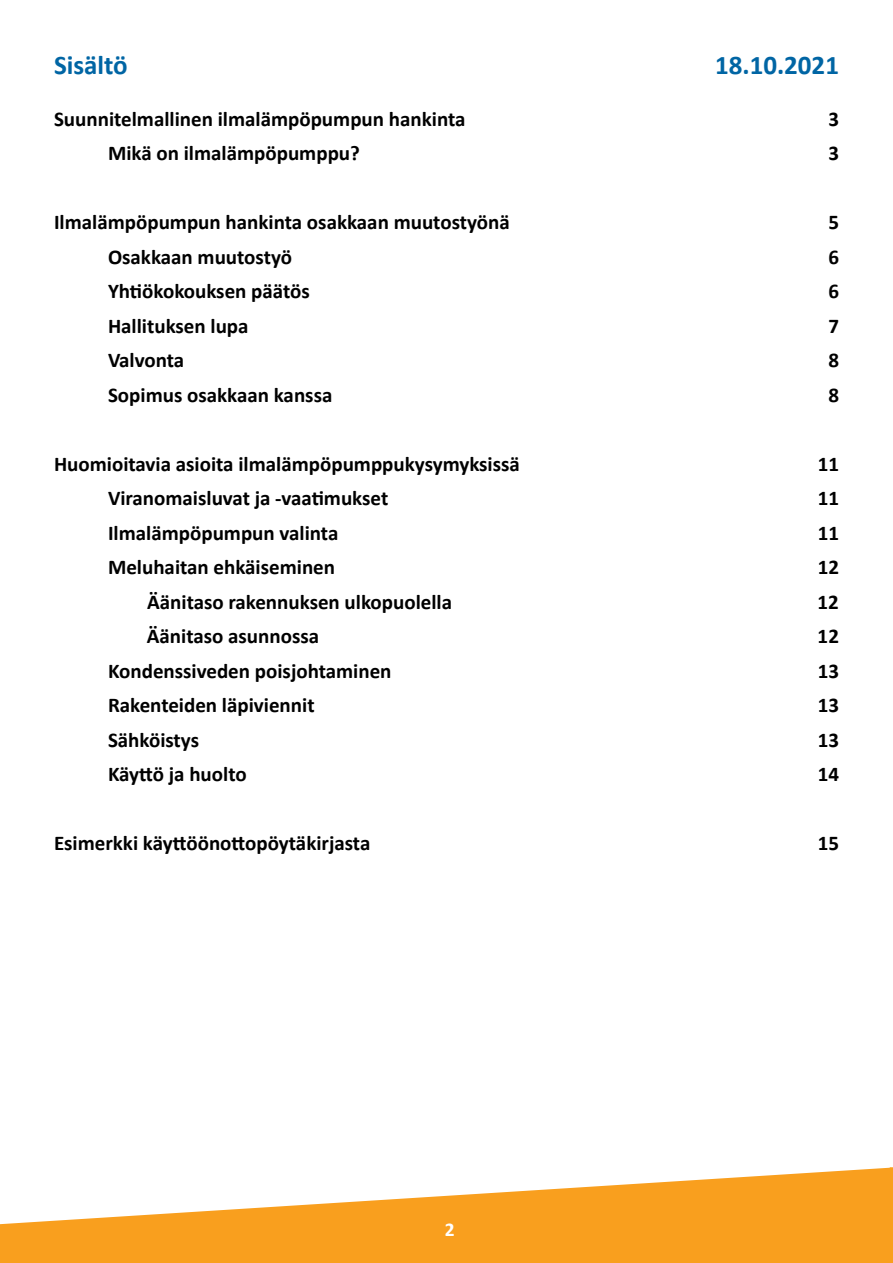
<style>
.page{position:relative;width:893px;height:1263px;background:#fff}
.page>*{position:absolute;margin:0;border:0;box-sizing:border-box;transform-origin:0 0}
.t1{font:700 27px "Calibri";color:#0065a4}
.t2{font:700 21px "Calibri";color:#000}
.t3{font:700 19.5px "Calibri";color:#fff}
</style>
<div class="page">
<svg style="left:0;top:1167px;width:890px;height:96px;fill:#f99f1e"></svg>
<hr style="left:890px;top:1167px;width:3px;height:96px;background:#f99f1e">
<div style="left:57px;top:1221px;width:785px;height:23px;background:#f99f1e"></div>
<p class="t1" style="left:54px;top:48px;width:75px">Sisältö</p>
<p class="t2" style="left:54px;top:105px;width:413px">Suunnitelmallinen ilmalämpöpumpun hankinta</p>
<p class="t2" style="left:828px;top:105px;width:12px">3</p>
<p class="t2" style="left:108px;top:140px;width:253px">Mikä on ilmalämpöpumppu?</p>
<p class="t2" style="left:828px;top:140px;width:12px">3</p>
<p class="t1" style="left:715px;top:48px;width:125px">18.10.2021</p>
<p class="t2" style="left:54px;top:209px;width:457px">Ilmalämpöpumpun hankinta osakkaan muutostyönä</p>
<p class="t2" style="left:828px;top:209px;width:12px">5</p>
<p class="t2" style="left:108px;top:243px;width:186px">Osakkaan muutostyö</p>
<p class="t2" style="left:828px;top:243px;width:12px">6</p>
<p class="t2" style="left:108px;top:278px;width:203px">Yhtiökokouksen päätös</p>
<p class="t2" style="left:828px;top:278px;width:12px">6</p>
<p class="t2" style="left:108px;top:312px;width:142px">Hallituksen lupa</p>
<p class="t2" style="left:828px;top:312px;width:12px">7</p>
<p class="t2" style="left:108px;top:347px;width:78px">Valvonta</p>
<p class="t2" style="left:828px;top:347px;width:12px">8</p>
<p class="t2" style="left:108px;top:381px;width:226px">Sopimus osakkaan kanssa</p>
<p class="t2" style="left:828px;top:381px;width:12px">8</p>
<p class="t2" style="left:54px;top:450px;width:467px">Huomioitavia asioita ilmalämpöpumppukysymyksissä</p>
<p class="t2" style="left:818px;top:450px;width:23px">11</p>
<p class="t2" style="left:108px;top:485px;width:282px">Viranomaisluvat ja -vaatimukset</p>
<p class="t2" style="left:818px;top:485px;width:23px">11</p>
<p class="t2" style="left:108px;top:519px;width:232px">Ilmalämpöpumpun valinta</p>
<p class="t2" style="left:818px;top:519px;width:23px">11</p>
<p class="t2" style="left:108px;top:554px;width:229px">Meluhaitan ehkäiseminen</p>
<p class="t2" style="left:818px;top:554px;width:23px">12</p>
<p class="t2" style="left:147px;top:588px;width:306px">Äänitaso rakennuksen ulkopuolella</p>
<p class="t2" style="left:818px;top:588px;width:23px">12</p>
<p class="t2" style="left:147px;top:623px;width:174px">Äänitaso asunnossa</p>
<p class="t2" style="left:818px;top:623px;width:23px">12</p>
<p class="t2" style="left:108px;top:657px;width:285px">Kondenssiveden poisjohtaminen</p>
<p class="t2" style="left:818px;top:657px;width:23px">13</p>
<p class="t2" style="left:108px;top:692px;width:208px">Rakenteiden läpiviennit</p>
<p class="t2" style="left:818px;top:692px;width:23px">13</p>
<p class="t2" style="left:108px;top:726px;width:93px">Sähköistys</p>
<p class="t2" style="left:818px;top:726px;width:23px">13</p>
<p class="t2" style="left:108px;top:761px;width:140px">Käyttö ja huolto</p>
<p class="t2" style="left:818px;top:761px;width:23px">14</p>
<p class="t2" style="left:54px;top:830px;width:318px">Esimerkki käyttöönottopöytäkirjasta</p>
<p class="t2" style="left:818px;top:830px;width:23px">15</p>
<p class="t3" style="left:445px;top:1217px;width:11px">2</p>
</div>
